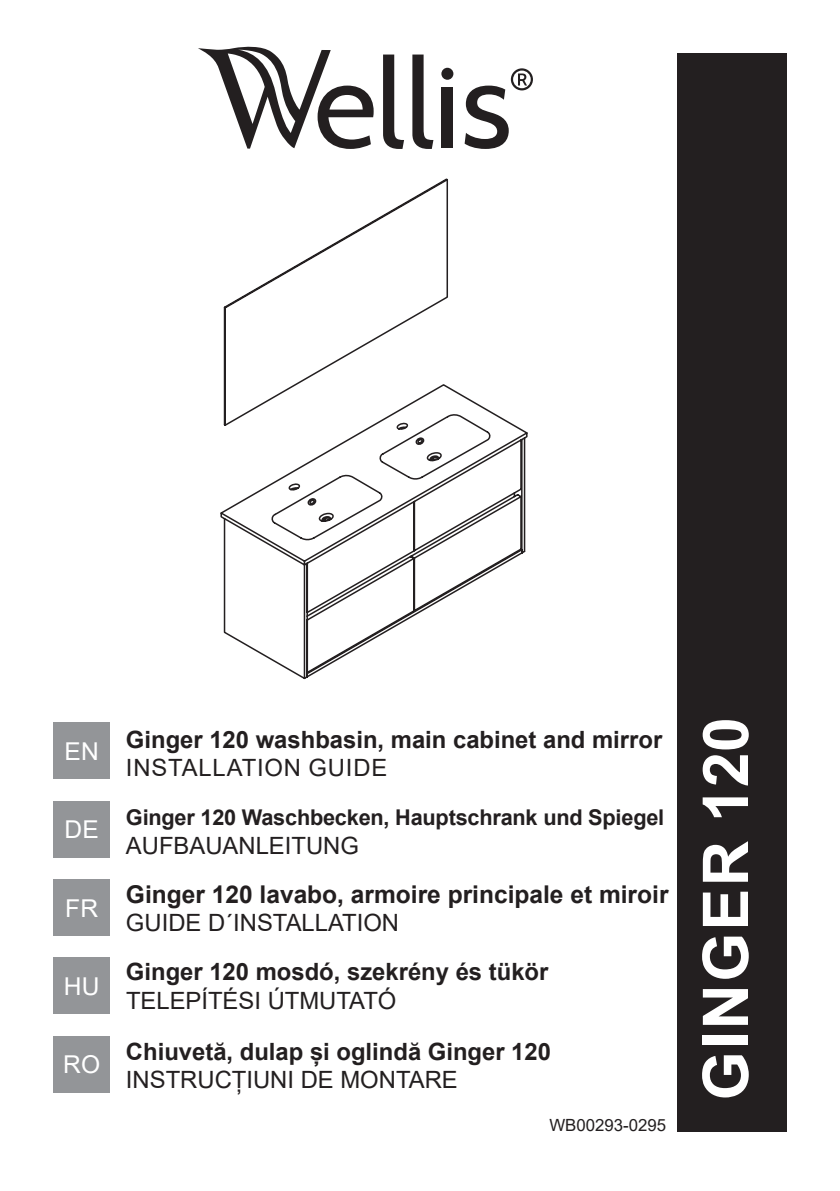
<style>
.page{position:relative;width:840px;height:1191px;background:#fff}
.page>*{position:absolute;margin:0;border:0;box-sizing:border-box;transform-origin:0 0}
.t1{font:700 63px "Arial";letter-spacing:.035em;color:#fff}
.t2{font:24.6px "Arial";color:#fff}
.t3{font:700 24.4px "Arial";color:#231f20}
.t4{font:700 23.8px "Arial";color:#231f20}
.t5{font:23.8px "Arial";color:#231f20}
.t6{font:23.8px "Arial";letter-spacing:.035em;color:#231f20}
.t7{font:700 21.8px "Arial";letter-spacing:-.01em;color:#231f20}
.t8{font:16.8px "Arial";color:#231f20}
</style>
<div class="page">
<div style="left:53px;top:722px;width:57px;height:57px;background:#939598"></div>
<div style="left:53px;top:801px;width:57px;height:56px;background:#939598"></div>
<div style="left:53px;top:879px;width:57px;height:57px;background:#939598"></div>
<div style="left:53px;top:957px;width:57px;height:57px;background:#939598"></div>
<div style="left:677px;top:53px;width:109px;height:1078px;background:#231f20"></div>
<svg style="left:220px;top:178px;width:308px;height:502px"></svg>
<div style="left:441px;top:68px;width:12px;height:12px;background:#231f20;border-radius:50%"></div>
<svg style="left:383px;top:55px;width:21px;height:94px"></svg>
<svg style="left:412px;top:55px;width:21px;height:94px"></svg>
<div style="left:441px;top:87px;width:12px;height:61px;background:#231f20"></div>
<svg style="left:464px;top:68px;width:68px;height:81px"></svg>
<svg style="left:198px;top:46px;width:175px;height:103px"></svg>
<div style="left:53px;top:1036px;width:57px;height:56px;background:#939598"></div>
<h4 class="t2" style="left:65px;top:734px;width:36px">EN</h4>
<h4 class="t2" style="left:65px;top:812px;width:36px">DE</h4>
<h4 class="t2" style="left:65px;top:891px;width:34px">FR</h4>
<h4 class="t2" style="left:64px;top:969px;width:37px">HU</h4>
<h4 class="t2" style="left:63px;top:1047px;width:38px">RO</h4>
<h2 class="t4" style="left:126px;top:722px;width:537px">Ginger 120 washbasin, main cabinet and mirror</h2>
<h3 class="t6" style="left:126px;top:751px;width:263px">INSTALLATION GUIDE</h3>
<h2 class="t7" style="left:126px;top:802px;width:539px">Ginger 120 Waschbecken, Hauptschrank und Spiegel</h2>
<h3 class="t5" style="left:126px;top:829px;width:234px">AUFBAUANLEITUNG</h3>
<h2 class="t3" style="left:126px;top:877px;width:543px">Ginger 120 lavabo, armoire principale et miroir</h2>
<h3 class="t5" style="left:126px;top:906px;width:274px">GUIDE D´INSTALLATION</h3>
<h2 class="t4" style="left:126px;top:955px;width:423px">Ginger 120 mosdó, szekrény és tükör</h2>
<h3 class="t5" style="left:126px;top:984px;width:272px">TELEPÍTÉSI ÚTMUTATÓ</h3>
<h2 class="t4" style="left:126px;top:1034px;width:426px">Chiuvetă, dulap și oglindă Ginger 120</h2>
<h3 class="t5" style="left:126px;top:1063px;width:333px">INSTRUCȚIUNI DE MONTARE</h3>
<h5 class="t8" style="left:549px;top:1114px;width:118px">WB00293-0295</h5>
<h1 class="t1" style="left:681px;top:1100px;width:385px;rotate:-90deg">GINGER 120</h1>
</div>
